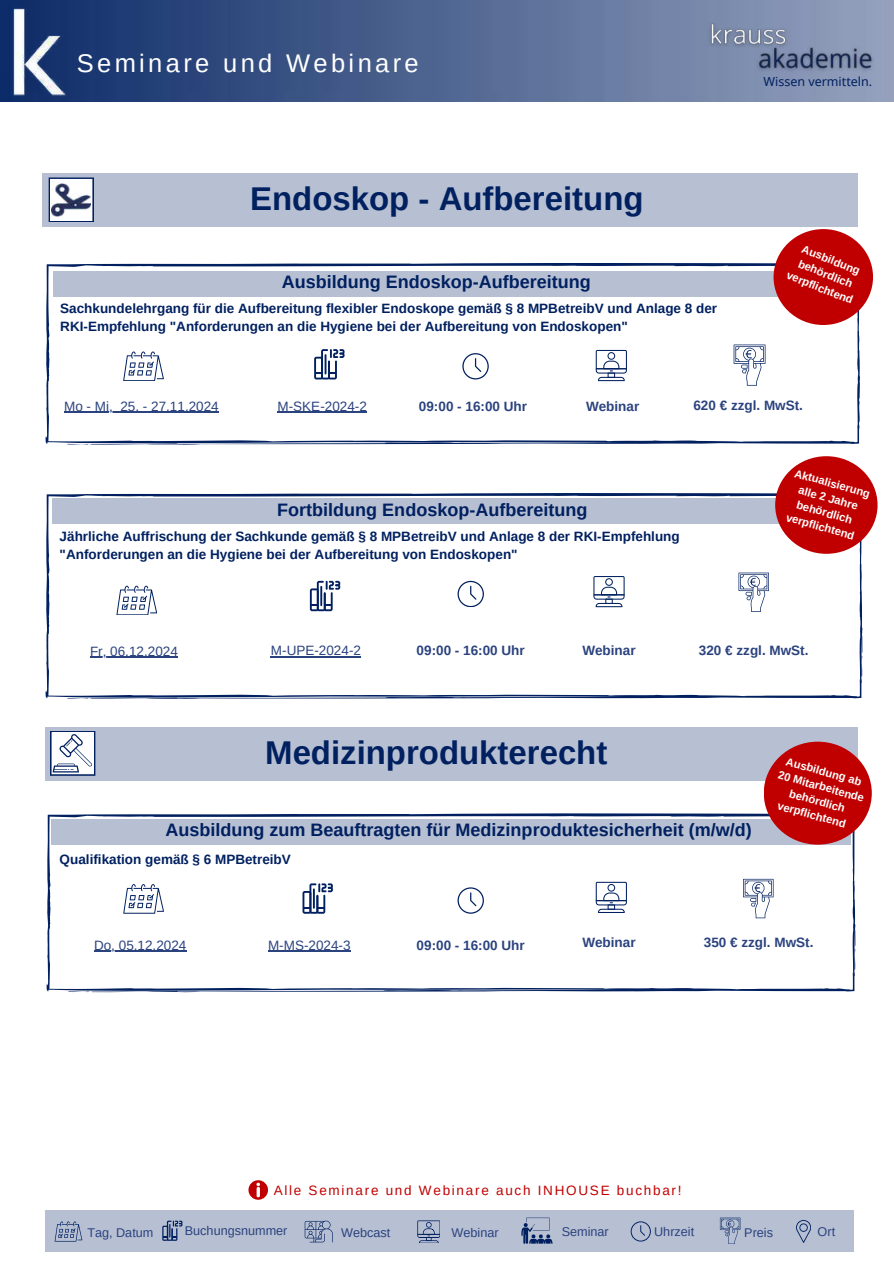
<style>
.page{position:relative;width:894px;height:1264px;background:#fff}
.page>*{position:absolute;margin:0;border:0;box-sizing:border-box;transform-origin:0 0}
.t1{font:700 32.85px "Arimo";color:#002060}
.t2{font:25.5px "Arimo";letter-spacing:.13em;color:#fffefe}
.t3{font:700 18px "Arimo";color:#002060}
.t4{font:700 13.5px/18px "Arimo";color:#002060}
.t5{font:700 13.5px "Arimo";color:#2a427e}
.t6{font:13.5px "Arimo";color:#2a427e}
.t7{font:13.5px "Arimo";letter-spacing:.13em;color:#c00000}
.t8{font:12.6px "Arimo";color:#2a427e}
.t9{font:12.45px "Noto Sans";color:#002060}
.t10{font:700 11.25px/15px "Arimo";color:#fff;text-align:center}
</style>
<div class="page">
<svg style="left:248px;top:1180px;width:19px;height:19px"></svg>
<div style="left:45px;top:1209px;width:808px;height:42px;background:#b7bfd2"></div>
<svg style="left:55px;top:1221px;width:27px;height:20px"></svg>
<svg style="left:162px;top:1220px;width:20px;height:20px"></svg>
<svg style="left:417px;top:1220px;width:22px;height:22px"></svg>
<svg style="left:521px;top:1217px;width:31px;height:26px"></svg>
<svg style="left:630px;top:1221px;width:20px;height:20px"></svg>
<svg style="left:719px;top:1217px;width:21px;height:26px"></svg>
<svg style="left:796px;top:1220px;width:14px;height:22px"></svg>
<svg style="left:304px;top:1220px;width:29px;height:21px"></svg>
<div style="left:42px;top:173px;width:815px;height:54px;background:#b7bfd2"></div>
<svg style="left:49px;top:177px;width:45px;height:45px"></svg>
<div style="left:50px;top:179px;width:42px;height:42px;background:#fff"></div>
<img style="left:52px;top:183px;width:38px;height:34px">
<svg style="left:46px;top:263px;width:813px;height:182px"></svg>
<div style="left:53px;top:271px;width:801px;height:25px;background:#b7bfd2"></div>
<svg style="left:123px;top:351px;width:41px;height:30px"></svg>
<svg style="left:314px;top:349px;width:30px;height:30px"></svg>
<svg style="left:462px;top:353px;width:26px;height:26px"></svg>
<svg style="left:733px;top:344px;width:32px;height:41px"></svg>
<svg style="left:595px;top:350px;width:31px;height:31px"></svg>
<div style="left:773px;top:229px;width:99px;height:96px;background:#c00000;border-radius:50%"></div>
<hr style="left:64px;top:412px;width:49px;height:1px;background:#2a427e">
<hr style="left:120px;top:412px;width:99px;height:1px;background:#2a427e">
<hr style="left:277px;top:412px;width:90px;height:1px;background:#2a427e">
<svg style="left:46px;top:493px;width:816px;height:206px"></svg>
<div style="left:52px;top:498px;width:804px;height:26px;background:#b7bfd2"></div>
<svg style="left:116px;top:585px;width:41px;height:30px"></svg>
<svg style="left:310px;top:581px;width:30px;height:30px"></svg>
<svg style="left:738px;top:572px;width:30px;height:40px"></svg>
<svg style="left:593px;top:576px;width:31px;height:31px"></svg>
<svg style="left:457px;top:581px;width:26px;height:25px"></svg>
<div style="left:775px;top:456px;width:102px;height:98px;background:#c00000;border-radius:50%"></div>
<hr style="left:90px;top:656px;width:88px;height:2px;background:#2a427e">
<hr style="left:271px;top:656px;width:90px;height:1px;background:#2a427e">
<div style="left:45px;top:727px;width:812px;height:53px;background:#b7bfd2"></div>
<svg style="left:50px;top:731px;width:45px;height:44px;background:#c8cedc"></svg>
<svg style="left:47px;top:813px;width:808px;height:179px"></svg>
<div style="left:51px;top:819px;width:799px;height:25px;background:#b7bfd2"></div>
<svg style="left:123px;top:884px;width:41px;height:29px"></svg>
<svg style="left:302px;top:883px;width:31px;height:30px"></svg>
<svg style="left:742px;top:878px;width:31px;height:40px"></svg>
<svg style="left:595px;top:881px;width:31px;height:32px"></svg>
<svg style="left:457px;top:887px;width:26px;height:26px"></svg>
<hr style="left:268px;top:950px;width:82px;height:2px;background:#2a427e">
<hr style="left:94px;top:950px;width:92px;height:2px;background:#2a427e">
<div style="left:763px;top:741px;width:108px;height:103px;background:#c00000;border-radius:50%"></div>
<img style="left:0;top:0;width:893px;height:101px">
<img style="left:0;top:3px;width:96px;height:96px">
<img style="left:705px;top:17px;width:86px;height:34px">
<img style="left:753px;top:41px;width:126px;height:34px">
<h2 class="t2" style="left:77px;top:47px;width:343px">Seminare und Webinare</h2>
<h1 class="t1" style="left:250px;top:176px;width:395px">Endoskop - Aufbereitung</h1>
<h3 class="t3" style="left:281px;top:269px;width:311px">Ausbildung Endoskop-Aufbereitung</h3>
<p class="t4" style="left:60px;top:299px;width:658px">Sachkundelehrgang für die Aufbereitung flexibler Endoskope gemäß § 8 MPBetreibV und Anlage 8 der<br>RKI-Empfehlung "Anforderungen an die Hygiene bei der Aufbereitung von Endoskopen"</p>
<p class="t9" style="left:763px;top:73px;width:110px">Wissen vermitteln.</p>
<p class="t10" style="left:800px;top:240px;width:72px;rotate:21deg">Ausbildung behördlich verpflichtend</p>
<p class="t6" style="left:64px;top:397px;width:156px">Mo - Mi, 25. - 27.11.2024</p>
<p class="t6" style="left:277px;top:397px;width:91px">M-SKE-2024-2</p>
<p class="t5" style="left:419px;top:397px;width:110px">09:00 - 16:00 Uhr</p>
<p class="t5" style="left:586px;top:396px;width:55px">Webinar</p>
<p class="t5" style="left:693px;top:396px;width:111px">620 € zzgl. MwSt.</p>
<h3 class="t3" style="left:277px;top:497px;width:311px">Fortbildung Endoskop-Aufbereitung</h3>
<p class="t4" style="left:60px;top:527px;width:621px">Jährliche Auffrischung der Sachkunde gemäß § 8 MPBetreibV und Anlage 8 der RKI-Empfehlung "Anforderungen an die Hygiene bei der Aufbereitung von Endoskopen"</p>
<p class="t10" style="left:796px;top:465px;width:79px;rotate:16deg">Aktualisierung alle 2 Jahre behördlich verpflichtend</p>
<p class="t5" style="left:416px;top:641px;width:110px">09:00 - 16:00 Uhr</p>
<p class="t5" style="left:698px;top:641px;width:111px">320 € zzgl. MwSt.</p>
<p class="t6" style="left:90px;top:642px;width:89px">Fr, 06.12.2024</p>
<p class="t6" style="left:271px;top:642px;width:92px">M-UPE-2024-2</p>
<p class="t5" style="left:582px;top:641px;width:55px">Webinar</p>
<h1 class="t1" style="left:265px;top:729px;width:343px">Medizinprodukterecht</h1>
<h3 class="t3" style="left:165px;top:817px;width:588px">Ausbildung zum Beauftragten für Medizinproduktesicherheit (m/w/d)</h3>
<p class="t4" style="left:60px;top:850px;width:233px">Qualifikation gemäß § 6 MPBetreibV</p>
<p class="t10" style="left:784px;top:752px;width:90px;rotate:16deg">Ausbildung ab<br>20 Mitarbeitende behördlich verpflichtend</p>
<p class="t6" style="left:94px;top:936px;width:94px">Do, 05.12.2024</p>
<p class="t6" style="left:268px;top:936px;width:84px">M-MS-2024-3</p>
<p class="t5" style="left:416px;top:935px;width:110px">09:00 - 16:00 Uhr</p>
<p class="t5" style="left:582px;top:933px;width:55px">Webinar</p>
<p class="t5" style="left:703px;top:933px;width:111px">350 € zzgl. MwSt.</p>
<p class="t7" style="left:273px;top:1181px;width:409px">Alle Seminare und Webinare auch INHOUSE buchbar!</p>
<p class="t8" style="left:87px;top:1224px;width:68px">Tag, Datum</p>
<p class="t8" style="left:185px;top:1222px;width:104px">Buchungsnummer</p>
<p class="t8" style="left:341px;top:1224px;width:51px">Webcast</p>
<p class="t8" style="left:451px;top:1224px;width:49px">Webinar</p>
<p class="t8" style="left:561px;top:1223px;width:49px">Seminar</p>
<p class="t8" style="left:654px;top:1223px;width:42px">Uhrzeit</p>
<p class="t8" style="left:744px;top:1224px;width:30px">Preis</p>
<p class="t8" style="left:817px;top:1223px;width:19px">Ort</p>
</div>
